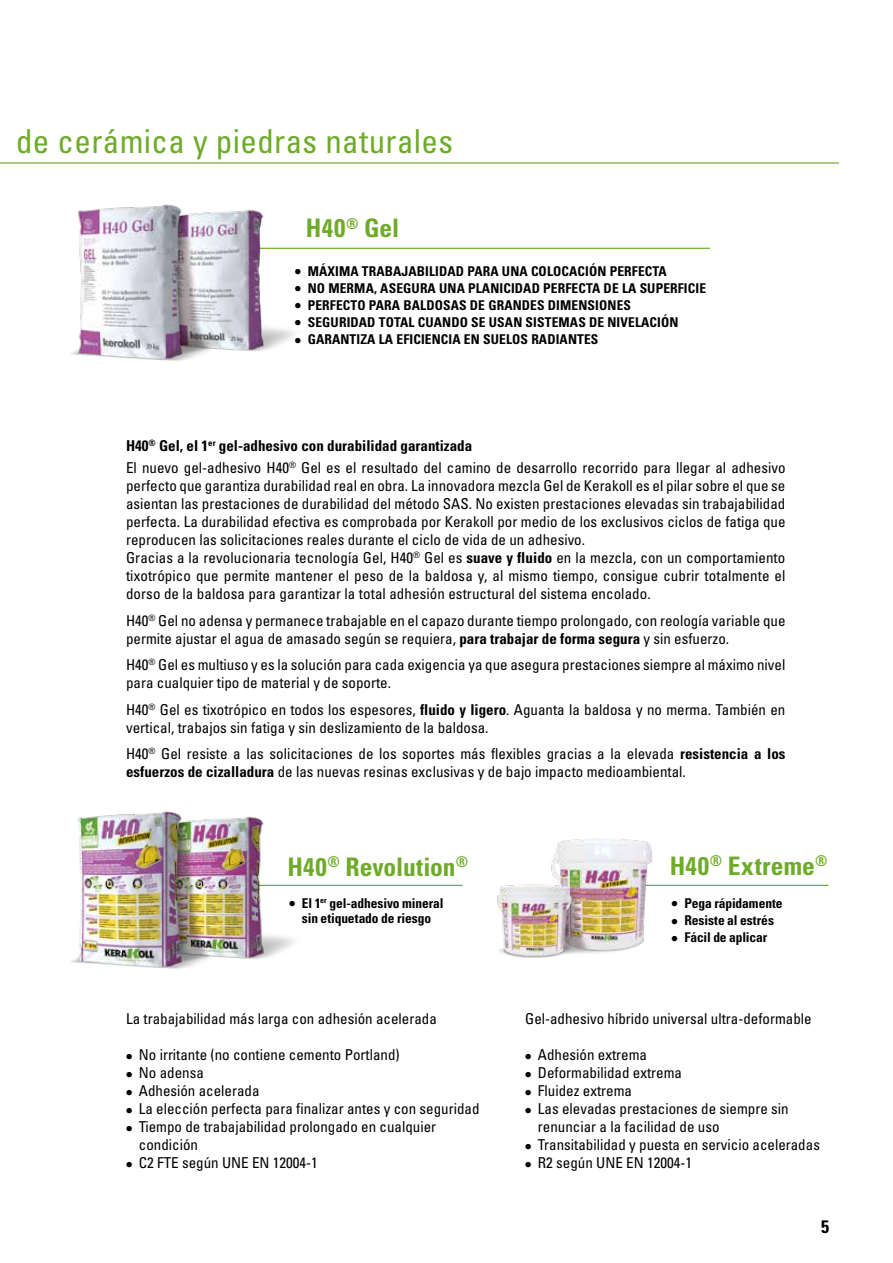
<style>
.page{position:relative;width:893px;height:1263px;background:#fff}
.page>*{position:absolute;margin:0;border:0;box-sizing:border-box;transform-origin:0 0}
.t1{font:condensed 33px "Univers LT Std";letter-spacing:.01em;color:#6eab28}
.t2{font:700 condensed 25.5px "Univers LT Std";letter-spacing:.005em;color:#6eab28}
.t3{font:700 condensed 18px "Univers LT Std";color:#000}
.t4{font:condensed 15px/18px "Univers LT Std";color:#000}
.t5{font:700 condensed 13.5px/15px "Univers LT Std";letter-spacing:.01em;color:#000;text-align:center}
.t6{font:700 condensed 13.5px "Univers LT Std";letter-spacing:-.01em;color:#000}
.s1{font-size:15px}
.s2{font-weight:700}
</style>
<div class="page">
<hr style="left:0;top:162px;width:839px;height:2px;background:#6eab28">
<hr style="left:142px;top:885px;width:321px;height:1px;background:#6eab28">
<hr style="left:592px;top:885px;width:236px;height:1px;background:#6eab28">
<img style="left:497px;top:839px;width:175px;height:119px">
<img style="left:70px;top:811px;width:240px;height:158px">
<hr style="left:127px;top:248px;width:583px;height:1px;background:#6eab28">
<img style="left:70px;top:204px;width:244px;height:157px">
<h1 class="t1" style="left:16px;top:120px;width:439px">de cerámica y piedras naturales</h1>
<h2 class="t2" style="left:306px;top:213px;width:95px">H40<sup>®</sup> Gel</h2>
<p class="t5" style="left:295px;top:263px;width:373px"><span class="s1">•</span> MÁXIMA TRABAJABILIDAD PARA UNA COLOCACIÓN PERFECTA</p>
<p class="t5" style="left:295px;top:280px;width:413px"><span class="s1">•</span> NO MERMA, ASEGURA UNA PLANICIDAD PERFECTA DE LA SUPERFICIE</p>
<p class="t5" style="left:295px;top:297px;width:338px"><span class="s1">•</span> PERFECTO PARA BALDOSAS DE GRANDES DIMENSIONES</p>
<p class="t5" style="left:295px;top:315px;width:385px"><span class="s1">•</span> SEGURIDAD TOTAL CUANDO SE USAN SISTEMAS DE NIVELACIÓN</p>
<p class="t5" style="left:295px;top:332px;width:305px"><span class="s1">•</span> GARANTIZA LA EFICIENCIA EN SUELOS RADIANTES</p>
<p class="t4" style="left:126px;top:434px;width:661px;line-height:22.2px"><span class="s2">H40</span><sup>®</sup> <span class="s2">Gel, el 1</span><sup>er</sup> <span class="s2">gel-adhesivo con durabilidad garantizada<br></span>El nuevo gel-adhesivo H40<sup>®</sup> Gel es el resultado del camino de desarrollo recorrido para llegar al adhesivo</p>
<p class="t4" style="left:126px;top:476px;width:661px">perfecto que garantiza durabilidad real en obra. La innovadora mezcla Gel de Kerakoll es el pilar sobre el que se asientan las prestaciones de durabilidad del método SAS. No existen prestaciones elevadas sin trabajabilidad perfecta. La durabilidad efectiva es comprobada por Kerakoll por medio de los exclusivos ciclos de fatiga que reproducen las solicitaciones reales durante el ciclo de vida de un adhesivo.<br>Gracias a la revolucionaria tecnología Gel, H40<sup>®</sup> Gel es <span class="s2">suave y fluido</span> en la mezcla, con un comportamiento tixotrópico que permite mantener el peso de la baldosa y, al mismo tiempo, consigue cubrir totalmente el dorso de la baldosa para garantizar la total adhesión estructural del sistema encolado.</p>
<p class="t4" style="left:126px;top:611px;width:661px">H40<sup>®</sup> Gel no adensa y permanece trabajable en el capazo durante tiempo prolongado, con reología variable que permite ajustar el agua de amasado según se requiera, <span class="s2">para trabajar de forma segura</span> y sin esfuerzo.</p>
<p class="t4" style="left:126px;top:655px;width:661px">H40<sup>®</sup> Gel es multiuso y es la solución para cada exigencia ya que asegura prestaciones siempre al máximo nivel para cualquier tipo de material y de soporte.</p>
<p class="t4" style="left:126px;top:700px;width:661px">H40<sup>®</sup> Gel es tixotrópico en todos los espesores, <span class="s2">fluido y ligero</span>. Aguanta la baldosa y no merma. También en vertical, trabajos sin fatiga y sin deslizamiento de la baldosa.</p>
<p class="t4" style="left:126px;top:744px;width:661px">H40<sup>®</sup> Gel resiste a las solicitaciones de los soportes más flexibles gracias a la elevada <span class="s2">resistencia a los esfuerzos de cizalladura</span> de las nuevas resinas exclusivas y de bajo impacto medioambiental.</p>
<h2 class="t2" style="left:287px;top:851px;width:182px">H40<sup>®</sup> Revolution<sup>®</sup></h2>
<h2 class="t2" style="left:670px;top:850px;width:159px">H40<sup>®</sup> Extreme<sup>®</sup></h2>
<p class="t5" style="left:289px;top:895px;width:156px"><span class="s1">•</span> El 1<sup>er</sup> gel-adhesivo mineral sin etiquetado de riesgo</p>
<p class="t5" style="left:672px;top:895px;width:113px"><span class="s1">•</span> Pega rápidamente</p>
<p class="t5" style="left:672px;top:913px;width:104px"><span class="s1">•</span> Resiste al estrés</p>
<p class="t6" style="left:672px;top:929px;width:97px"><span class="s1">•</span> Fácil de aplicar</p>
<p class="t4" style="left:126px;top:1009px;width:312px">La trabajabilidad más larga con adhesión acelerada</p>
<p class="t4" style="left:126px;top:1045px;width:275px"><span class="s2">•</span> No irritante (no contiene cemento Portland)</p>
<p class="t4" style="left:126px;top:1063px;width:79px"><span class="s2">•</span> No adensa</p>
<p class="t4" style="left:126px;top:1081px;width:135px"><span class="s2">•</span> Adhesión acelerada</p>
<p class="t4" style="left:126px;top:1099px;width:355px"><span class="s2">•</span> La elección perfecta para finalizar antes y con seguridad</p>
<p class="t4" style="left:139px;top:1117px;width:299px;text-indent:-13px"><span class="s2">•</span> Tiempo de trabajabilidad prolongado en cualquier condición</p>
<p class="t4" style="left:126px;top:1153px;width:193px"><span class="s2">•</span> C2 FTE según UNE EN 12004-1</p>
<p class="t4" style="left:525px;top:1009px;width:288px">Gel-adhesivo híbrido universal ultra-deformable</p>
<p class="t4" style="left:525px;top:1045px;width:123px"><span class="s2">•</span> Adhesión extrema</p>
<p class="t4" style="left:525px;top:1063px;width:158px"><span class="s2">•</span> Deformabilidad extrema</p>
<p class="t4" style="left:525px;top:1081px;width:108px"><span class="s2">•</span> Fluidez extrema</p>
<p class="t4" style="left:538px;top:1099px;width:252px;text-indent:-13px"><span class="s2">•</span> Las elevadas prestaciones de siempre sin renunciar a la facilidad de uso</p>
<p class="t4" style="left:525px;top:1135px;width:296px"><span class="s2">•</span> Transitabilidad y puesta en servicio aceleradas</p>
<p class="t4" style="left:525px;top:1153px;width:168px"><span class="s2">•</span> R2 según UNE EN 12004-1</p>
<p class="t3" style="left:821px;top:1216px;width:9px">5</p>
</div>
